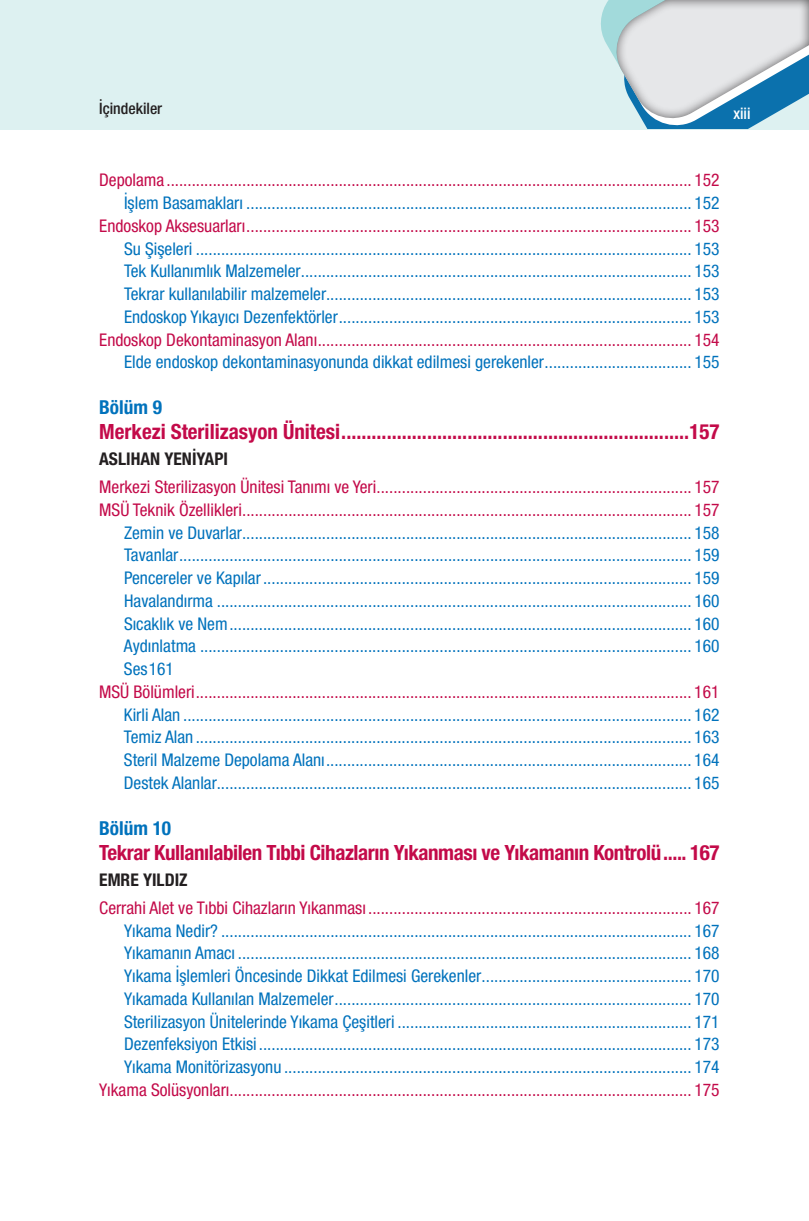
<style>
.page{position:relative;width:809px;height:1221px;background:#fff}
.page>*{position:absolute;margin:0;border:0;box-sizing:border-box;transform-origin:0 0}
.t1{font:700 21px "Helvetica 77 Cn";color:#c30a49}
.t2{font:700 21px "Helvetica 77 Cn";letter-spacing:-.02em;color:#c30a49}
.t3{font:700 19.25px "Helvetica 77 Cn";color:#0072bc}
.t4{font:17.5px/22.8px "Helvetica 57 Cn";color:#0072bc;text-align:justify}
.t5{font:17.5px/22.8px "Helvetica 57 Cn";color:#c30a49}
.t6{font:700 17.5px "Helvetica 77 Cn";color:#231f20}
.t7{font:15.75px "Helvetica 67 Med Cn";color:#231f20}
.t8{font:15.75px "Helvetica 67 Med Cn";color:#fff}
</style>
<div class="page">
<div style="left:0;top:0;width:809px;height:129px;background:#ddf1f1"></div>
<svg style="left:598px;top:0;width:211px;height:130px"></svg>
<div style="left:614px;top:0;width:195px;height:120px;background:#231f20;opacity:.75"></div>
<p class="t7" style="left:99px;top:99px;width:64px">İçindekiler</p>
<p class="t8" style="left:733px;top:104px;width:19px">xiii</p>
<p class="t5" style="left:99px;top:168px;width:622px">Depolama ............................................................................................................................. 152</p>
<p class="t4" style="left:124px;top:191px;width:597px">İşlem Basamakları .......................................................................................................... 152</p>
<p class="t5" style="left:99px;top:214px;width:622px">Endoskop Aksesuarları.......................................................................................................... 153</p>
<p class="t4" style="left:124px;top:237px;width:597px">Su Şişeleri ...................................................................................................................... 153<br>Tek Kullanımlık Malzemeler............................................................................................. 153<br>Tekrar kullanılabilir malzemeler....................................................................................... 153<br>Endoskop Yıkayıcı Dezenfektörler.................................................................................... 153</p>
<p class="t5" style="left:99px;top:328px;width:622px">Endoskop Dekontaminasyon Alanı......................................................................................... 154</p>
<p class="t4" style="left:124px;top:350px;width:597px">Elde endoskop dekontaminasyonunda dikkat edilmesi gerekenler................................... 155</p>
<p class="t3" style="left:99px;top:395px;width:64px">Bölüm 9</p>
<p class="t1" style="left:99px;top:419px;width:622px">Merkezi Sterilizasyon Ünitesi.....................................................................157</p>
<p class="t6" style="left:99px;top:448px;width:130px">ASLIHAN YENİYAPI</p>
<p class="t5" style="left:99px;top:475px;width:622px">Merkezi Sterilizasyon Ünitesi Tanımı ve Yeri........................................................................... 157<br>MSÜ Teknik Özellikleri........................................................................................................... 157</p>
<p class="t4" style="left:124px;top:521px;width:597px">Zemin ve Duvarlar........................................................................................................... 158<br>Tavanlar.......................................................................................................................... 159<br>Pencereler ve Kapılar...................................................................................................... 159<br>Havalandırma ................................................................................................................. 160<br>Sıcaklık ve Nem.............................................................................................................. 160<br>Aydınlatma ..................................................................................................................... 160<br>Ses161</p>
<p class="t5" style="left:99px;top:680px;width:622px">MSÜ Bölümleri...................................................................................................................... 161</p>
<p class="t4" style="left:124px;top:703px;width:597px">Kirli Alan ......................................................................................................................... 162<br>Temiz Alan ...................................................................................................................... 163<br>Steril Malzeme Depolama Alanı....................................................................................... 164<br>Destek Alanlar................................................................................................................. 165</p>
<p class="t3" style="left:99px;top:816px;width:73px">Bölüm 10</p>
<p class="t2" style="left:99px;top:839px;width:622px">Tekrar Kullanılabilen Tıbbi Cihazların Yıkanması ve Yıkamanın Kontrolü..... 167</p>
<p class="t6" style="left:99px;top:869px;width:90px">EMRE YILDIZ</p>
<p class="t5" style="left:99px;top:896px;width:622px">Cerrahi Alet ve Tıbbi Cihazların Yıkanması ............................................................................. 167</p>
<p class="t4" style="left:124px;top:918px;width:597px">Yıkama Nedir? ................................................................................................................ 167<br>Yıkamanın Amacı ............................................................................................................ 168<br>Yıkama İşlemleri Öncesinde Dikkat Edilmesi Gerekenler.................................................. 170<br>Yıkamada Kullanılan Malzemeler..................................................................................... 170<br>Sterilizasyon Ünitelerinde Yıkama Çeşitleri ...................................................................... 171<br>Dezenfeksiyon Etkisi....................................................................................................... 173<br>Yıkama Monitörizasyonu ................................................................................................. 174</p>
<p class="t5" style="left:99px;top:1078px;width:622px">Yıkama Solüsyonları.............................................................................................................. 175</p>
</div>
